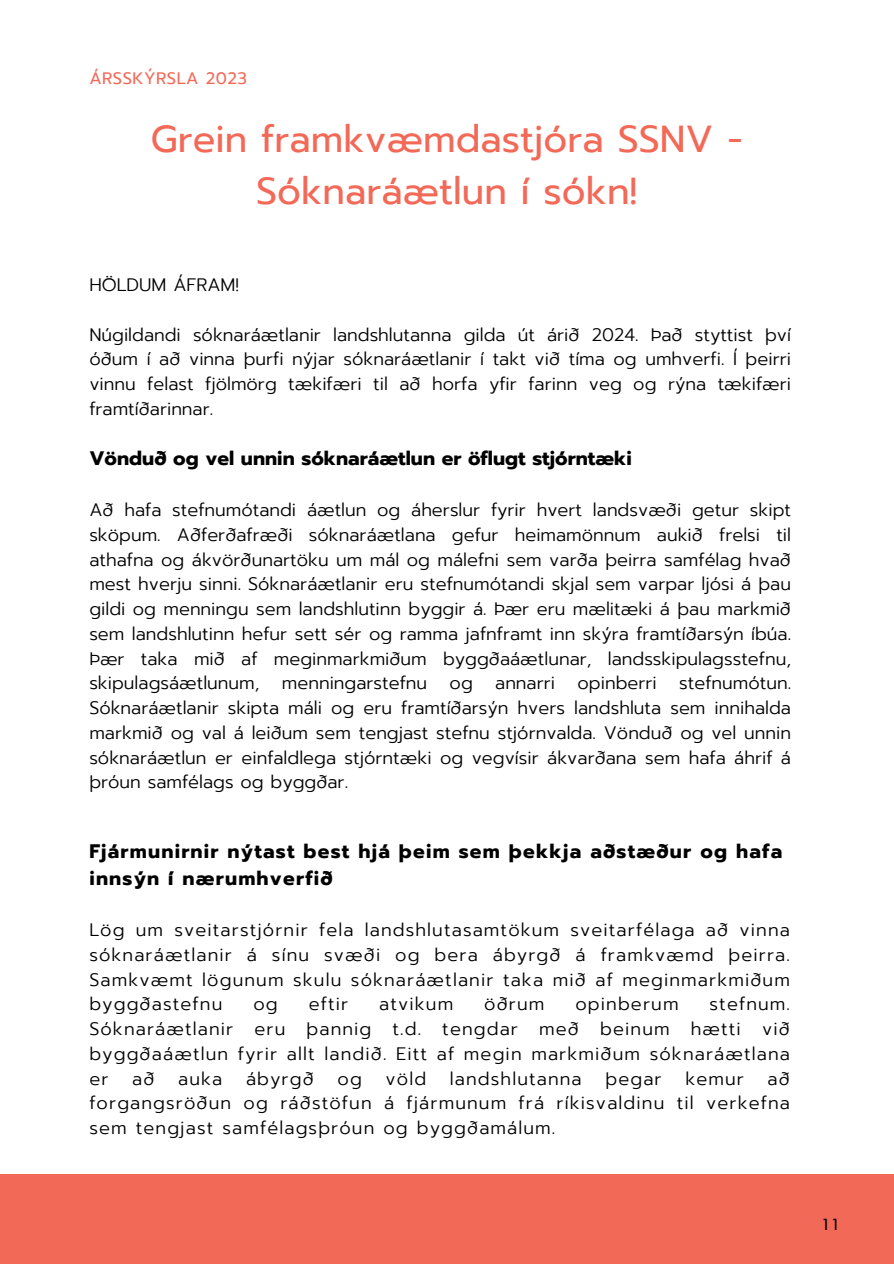
<style>
.page{position:relative;width:894px;height:1264px;background:#fff}
.page>*{position:absolute;margin:0;border:0;box-sizing:border-box;transform-origin:0 0}
.t1{font:37.5px/51.8px "Prompt";color:#f36958;text-align:center}
.t2{font:700 19.5px/27px "Prompt";letter-spacing:.06em;color:#000}
.t3{font:700 19.5px "Prompt";color:#000}
.t4{font:300 18px/24.8px "Prompt";letter-spacing:.06em;color:#000;text-align:justify}
.t5{font:300 18px "Prompt";color:#000}
.t6{font:18px "Tw Cen";color:#000}
.t7{font:16.5px "Prompt";letter-spacing:.03em;color:#f36958}
</style>
<div class="page">
<div style="left:0;top:1174px;width:893px;height:89px;background:#f36958"></div>
<p class="t7" style="left:89px;top:66px;width:159px">ÁRSSKÝRSLA 2023</p>
<h1 class="t1" style="left:151px;top:113px;width:593px">Grein framkvæmdastjóra SSNV -<br>Sóknaráætlun í sókn!</h1>
<p class="t5" style="left:89px;top:271px;width:151px">HÖLDUM ÁFRAM!</p>
<p class="t4" style="left:89px;top:322px;width:703px">Núgildandi sóknaráætlanir landshlutanna gilda út árið 2024. Það styttist því óðum í að vinna þurfi nýjar sóknaráætlanir í takt við tíma og umhverfi. Í þeirri vinnu felast fjölmörg tækifæri til að horfa yfir farinn veg og rýna tækifæri framtíðarinnar.</p>
<p class="t3" style="left:89px;top:444px;width:544px">Vönduð og vel unnin sóknaráætlun er öflugt stjórntæki</p>
<p class="t4" style="left:89px;top:497px;width:703px">Að hafa stefnumótandi áætlun og áherslur fyrir hvert landsvæði getur skipt sköpum. Aðferðafræði sóknaráætlana gefur heimamönnum aukið frelsi til athafna og ákvörðunartöku um mál og málefni sem varða þeirra samfélag hvað mest hverju sinni. Sóknaráætlanir eru stefnumótandi skjal sem varpar ljósi á þau gildi og menningu sem landshlutinn byggir á. Þær eru mælitæki á þau markmið sem landshlutinn hefur sett sér og ramma jafnframt inn skýra framtíðarsýn íbúa.<br>Þær taka mið af meginmarkmiðum byggðaáætlunar, landsskipulagsstefnu, skipulagsáætlunum, menningarstefnu og annarri opinberri stefnumótun.<br>Sóknaráætlanir skipta máli og eru framtíðarsýn hvers landshluta sem innihalda markmið og val á leiðum sem tengjast stefnu stjórnvalda. Vönduð og vel unnin sóknaráætlun er einfaldlega stjórntæki og vegvísir ákvarðana sem hafa áhrif á þróun samfélags og byggðar.</p>
<p class="t2" style="left:89px;top:838px;width:694px">Fjármunirnir nýtast best hjá þeim sem þekkja aðstæður og hafa innsýn í nærumhverfið</p>
<p class="t4" style="left:89px;top:917px;width:702px">Lög um sveitarstjórnir fela landshlutasamtökum sveitarfélaga að vinna sóknaráætlanir á sínu svæði og bera ábyrgð á framkvæmd þeirra.<br>Samkvæmt lögunum skulu sóknaráætlanir taka mið af meginmarkmiðum byggðastefnu</p>
<p class="t4" style="left:89px;top:992px;width:702px;text-indent:620px">stefnum.<br>Sóknaráætlanir eru þannig t.d. tengdar með beinum hætti við byggðaáætlun fyrir allt landið. Eitt af megin markmiðum sóknaráætlana er</p>
<p class="t4" style="left:253px;top:992px;width:26px">og</p>
<p class="t4" style="left:308px;top:992px;width:41px">eftir</p>
<p class="t4" style="left:379px;top:992px;width:75px">atvikum</p>
<p class="t4" style="left:484px;top:992px;width:62px">öðrum</p>
<p class="t4" style="left:575px;top:992px;width:104px">opinberum</p>
<p class="t4" style="left:132px;top:1066px;width:24px">að</p>
<p class="t4" style="left:178px;top:1066px;width:46px">auka</p>
<p class="t4" style="left:246px;top:1066px;width:69px">ábyrgð</p>
<p class="t4" style="left:337px;top:1066px;width:26px">og</p>
<p class="t4" style="left:385px;top:1066px;width:42px">völd</p>
<p class="t4" style="left:450px;top:1066px;width:133px">landshlutanna</p>
<p class="t4" style="left:605px;top:1066px;width:58px">þegar</p>
<p class="t4" style="left:685px;top:1066px;width:60px">kemur</p>
<p class="t4" style="left:89px;top:1066px;width:702px;text-indent:678px">að forgangsröðun og ráðstöfun á fjármunum frá ríkisvaldinu til verkefna sem tengjast samfélagsþróun og byggðamálum.</p>
<p class="t6" style="left:820px;top:1214px;width:21px">11</p>
</div>
